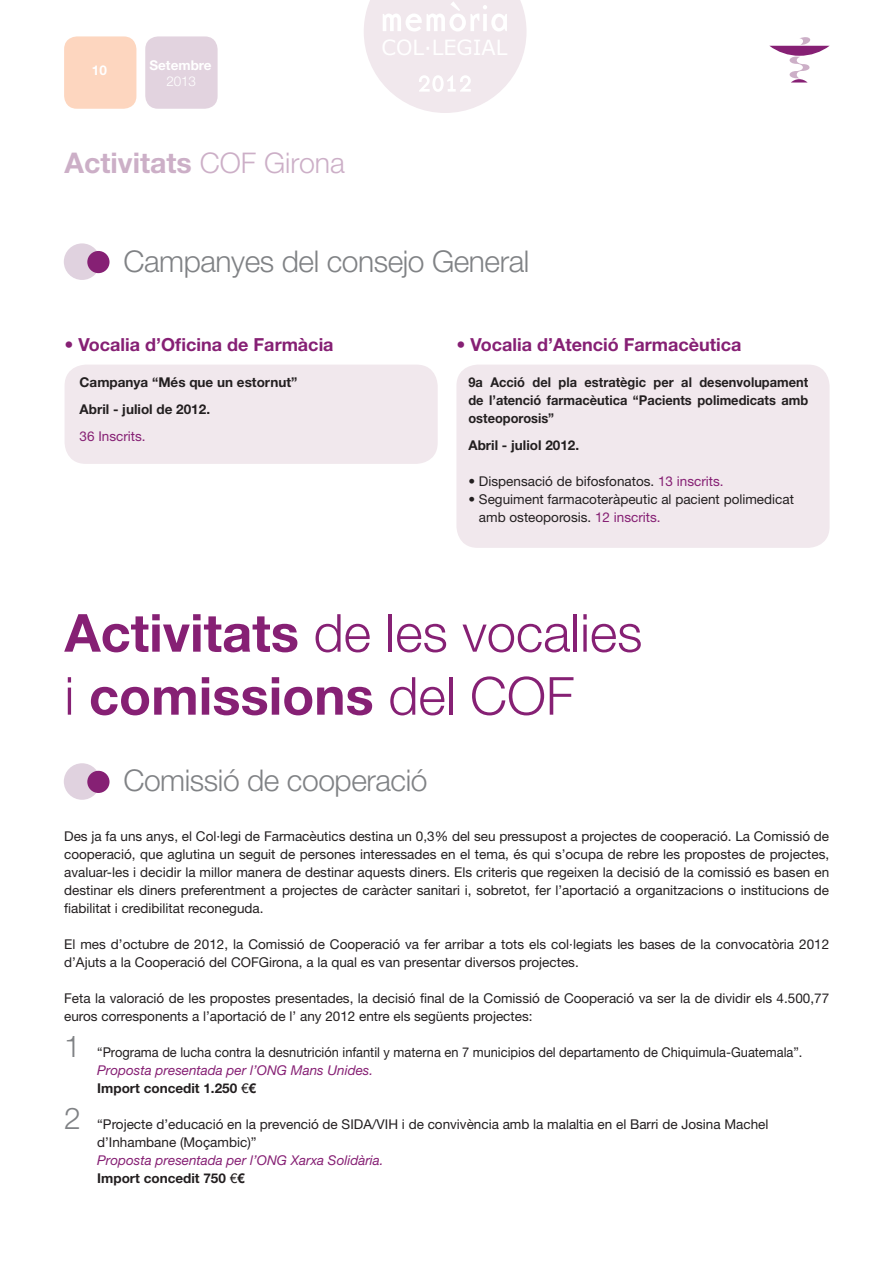
<style>
.page{position:relative;width:893px;height:1263px;background:#fff}
.page>*{position:absolute;margin:0;border:0;box-sizing:border-box;transform-origin:0 0}
.t1{font:700 52.5px/63px "Helvetica Neue LT Std";color:#862074}
.t2{font:300 30px "Helvetica Neue LT Std";letter-spacing:-.015em;color:#808285}
.t3{font:700 28.5px "Helvetica Neue LT Std";color:#ccafc7}
.t4{font:20.85px "Verdana";color:#fff}
.t5{font:700 18px "Helvetica Neue LT Std";color:#862074}
.t6{font:13.5px/18px "Helvetica Neue LT Std";color:#231f20}
.t7{font:italic 13.5px/18px "Helvetica Neue LT Std";color:#862074}
.t8{font:13.5px "Helvetica Neue LT Std";color:#231f20;scale:.95 1}
.t9{font:700 13.5px/18px "Helvetica Neue LT Std";color:#231f20;text-align:justify;scale:.95 1}
.t10{font:700 13.5px/27px "Helvetica Neue LT Std";color:#231f20}
.t11{font:13.5px "Helvetica Neue LT Std";color:#862074}
.t12{font:700 13.5px "Helvetica Neue LT Std";color:#fff}
.t13{font:300 13.5px "Helvetica Neue LT Std";color:#fff}
.s1{font-weight:300}
.s2{color:#862074}
.s3{font-weight:700;font-style:normal;color:#231f20}
.s4{font-style:normal;color:#231f20}
</style>
<div class="page">
<div style="left:64px;top:36px;width:72px;height:73px;background:#fdd6bf;border-radius:13px"></div>
<div style="left:145px;top:36px;width:72px;height:73px;background:#e2d3df;border-radius:13px"></div>
<svg style="left:769px;top:37px;width:60px;height:46px"></svg>
<div style="left:65px;top:365px;width:372px;height:99px;background:#f1e8ed;border-radius:21px"></div>
<div style="left:456px;top:365px;width:373px;height:183px;background:#f1e8ed;border-radius:21px"></div>
<div style="left:64px;top:243px;width:36px;height:37px;background:#e0d2df;border-radius:50%"></div>
<div style="left:87px;top:251px;width:22px;height:22px;background:#862074;border-radius:50%"></div>
<div style="left:64px;top:763px;width:36px;height:37px;background:#e0d2df;border-radius:50%"></div>
<div style="left:87px;top:771px;width:22px;height:22px;background:#862074;border-radius:50%"></div>
<svg style="left:364px;top:0;width:162px;height:113px"></svg>
<p class="t12" style="left:92px;top:65px;width:17px">10</p>
<p class="t12" style="left:149px;top:60px;width:64px">Setembre</p>
<p class="t13" style="left:166px;top:77px;width:31px">2013</p>
<h3 class="t3" style="left:65px;top:153px;width:282px">Activitats <span class="s1">COF Girona</span></h3>
<h3 class="t4" style="left:381px;top:34px;width:127px">COL∙LEGIAL</h3>
<h2 class="t2" style="left:123px;top:251px;width:407px">Campanyes del consejo General</h2>
<h3 class="t5" style="left:65px;top:338px;width:270px">• Vocalia d’Oficina de Farmàcia</h3>
<p class="t10" style="left:80px;top:370px;width:219px">Campanya “Més que un estornut”<br>Abril - juliol de 2012.</p>
<p class="t11" style="left:80px;top:431px;width:68px">36 Inscrits.</p>
<h3 class="t5" style="left:456px;top:338px;width:286px">• Vocalia d’Atenció Farmacèutica</h3>
<p class="t9" style="left:468px;top:375px;width:359px">9a Acció del pla estratègic per al desenvolupament de l’atenció farmacèutica “Pacients polimedicats amb osteoporosis”</p>
<p class="t10" style="left:468px;top:433px;width:112px">Abril - juliol 2012.</p>
<p class="t6" style="left:468px;top:474px;width:257px">• Dispensació de bifosfonatos. <span class="s2">13 inscrits.</span></p>
<p class="t6" style="left:479px;top:492px;width:316px;text-indent:-11px">• Seguiment farmacoteràpeutic al pacient polimedicat amb osteoporosis. <span class="s2">12 inscrits.</span></p>
<h1 class="t1" style="left:65px;top:608px;width:579px">Activitats <span class="s1">de les vocalies i</span> comissions <span class="s1">del COF</span></h1>
<h2 class="t2" style="left:123px;top:770px;width:305px">Comissió de cooperació</h2>
<p class="t6" style="left:64px;top:829px;width:766px;text-align:justify">Des ja fa uns anys, el Col·legi de Farmacèutics destina un 0,3% del seu pressupost a projectes de cooperació. La Comissió de cooperació, que aglutina un seguit de persones interessades en el tema, és qui s’ocupa de rebre les propostes de projectes, avaluar-les i decidir la millor manera de destinar aquests diners. Els criteris que regeixen la decisió de la comissió es basen en destinar els diners preferentment a projectes de caràcter sanitari i, sobretot, fer l’aportació a organitzacions o institucions de fiabilitat i credibilitat reconeguda.</p>
<p class="t6" style="left:64px;top:937px;width:766px">El mes d’octubre de 2012, la Comissió de Cooperació va fer arribar a tots els col·legiats les bases de la convocatòria 2012 d’Ajuts a la Cooperació del COFGirona, a la qual es van presentar diversos projectes.</p>
<p class="t6" style="left:64px;top:991px;width:766px">Feta la valoració de les propostes presentades, la decisió final de la Comissió de Cooperació va ser la de dividir els 4.500,77 euros corresponents a l’aportació de l’ any 2012 entre els següents projectes:</p>
<h2 class="t2" style="left:64px;top:1036px;width:18px">1</h2>
<p class="t8" style="left:97px;top:1047px;width:743px">“Programa de lucha contra la desnutrición infantil y materna en 7 municipios del departamento de Chiquimula-Guatemala”.</p>
<p class="t7" style="left:97px;top:1063px;width:277px">Proposta presentada per l’ONG Mans Unides.<br><span class="s3">Import concedit 1.250</span> <span class="s4">€</span><span class="s3">€</span></p>
<h2 class="t2" style="left:64px;top:1108px;width:18px">2</h2>
<p class="t6" style="left:97px;top:1117px;width:672px">“Projecte d’educació en la prevenció de SIDA/VIH i de convivència amb la malaltia en el Barri de Josina Machel d’Inhambane (Moçambic)”</p>
<p class="t7" style="left:97px;top:1153px;width:288px">Proposta presentada per l’ONG Xarxa Solidària.<br><span class="s3">Import concedit 750</span> <span class="s4">€</span><span class="s3">€</span></p>
</div>
